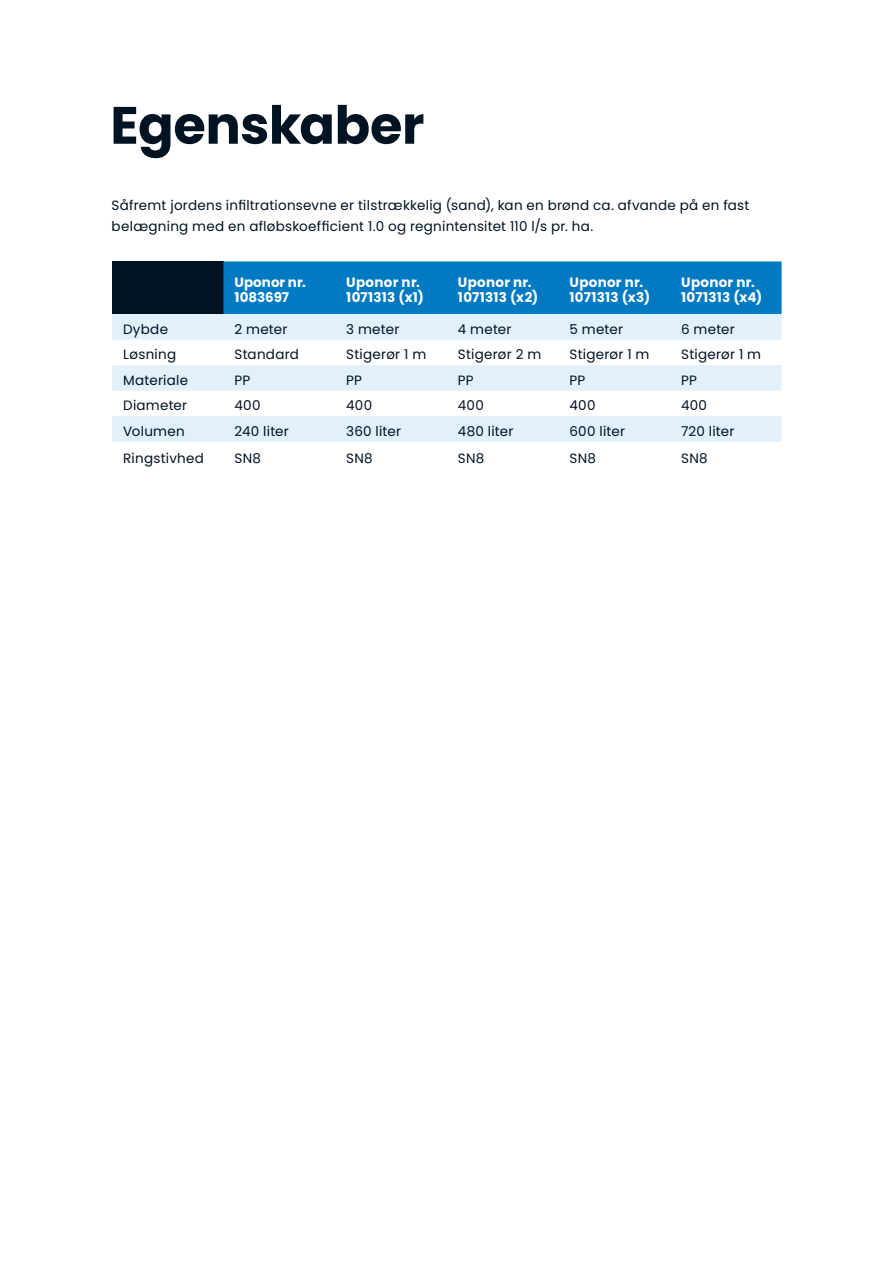
<style>
.page{position:relative;width:893px;height:1263px;background:#fff}
.page>*{position:absolute;margin:0;border:0;box-sizing:border-box;transform-origin:0 0}
.Medium_Header_-_35pt{font:700 52.5px "Poppins";letter-spacing:-.01em;color:#001322}
.Body_Copy_-_9pt{font:13.5px/20.2px "Poppins";letter-spacing:.02em;color:#001322}
.Body_Copy_-_9pt-2{font:700 13.5px/15px "Poppins";letter-spacing:.02em;color:#fff}
.Body_Copy_-_9pt-3{font:700 13.5px/15px "Poppins";color:#fff}
</style>
<div class="page">
<svg style="left:112px;top:261px;width:670px;height:79px;background:#4b96c2"></svg>
<div style="left:112px;top:365px;width:670px;height:26px;background:#e1f0fa"></div>
<div style="left:112px;top:416px;width:670px;height:25px;background:#e1f0fa"></div>
<p class="Medium_Header_-_35pt" style="left:110px;top:95px;width:316px">Egenskaber</p>
<p class="Body_Copy_-_9pt" style="left:112px;top:196px;width:639px">Såfremt jordens infiltrationsevne er tilstrækkelig (sand), kan en brønd ca. afvande på en fast belægning med en afløbskoefficient 1.0 og regnintensitet 110 l/s pr. ha.</p>
<p class="Body_Copy_-_9pt-3" style="left:234px;top:275px;width:73px">Uponor nr.<br>1083697</p>
<p class="Body_Copy_-_9pt-2" style="left:346px;top:275px;width:79px">Uponor nr.<br>1071313 (x1)</p>
<p class="Body_Copy_-_9pt-2" style="left:458px;top:275px;width:82px">Uponor nr.<br>1071313 (x2)</p>
<p class="Body_Copy_-_9pt-2" style="left:569px;top:275px;width:82px">Uponor nr.<br>1071313 (x3)</p>
<p class="Body_Copy_-_9pt-2" style="left:681px;top:275px;width:83px">Uponor nr.<br>1071313 (x4)</p>
<p class="Body_Copy_-_9pt" style="left:123px;top:319px;width:46px">Dybde</p>
<p class="Body_Copy_-_9pt" style="left:234px;top:319px;width:55px">2 meter</p>
<p class="Body_Copy_-_9pt" style="left:346px;top:319px;width:55px">3 meter</p>
<p class="Body_Copy_-_9pt" style="left:458px;top:319px;width:55px">4 meter</p>
<p class="Body_Copy_-_9pt" style="left:569px;top:319px;width:55px">5 meter</p>
<p class="Body_Copy_-_9pt" style="left:681px;top:319px;width:55px">6 meter</p>
<p class="Body_Copy_-_9pt" style="left:123px;top:345px;width:55px">Løsning</p>
<p class="Body_Copy_-_9pt" style="left:234px;top:345px;width:66px">Standard</p>
<p class="Body_Copy_-_9pt" style="left:346px;top:345px;width:81px">Stigerør 1 m</p>
<p class="Body_Copy_-_9pt" style="left:458px;top:345px;width:85px">Stigerør 2 m</p>
<p class="Body_Copy_-_9pt" style="left:569px;top:345px;width:81px">Stigerør 1 m</p>
<p class="Body_Copy_-_9pt" style="left:681px;top:345px;width:81px">Stigerør 1 m</p>
<p class="Body_Copy_-_9pt" style="left:123px;top:370px;width:67px">Materiale</p>
<p class="Body_Copy_-_9pt" style="left:234px;top:370px;width:17px">PP</p>
<p class="Body_Copy_-_9pt" style="left:346px;top:370px;width:17px">PP</p>
<p class="Body_Copy_-_9pt" style="left:458px;top:370px;width:17px">PP</p>
<p class="Body_Copy_-_9pt" style="left:569px;top:370px;width:17px">PP</p>
<p class="Body_Copy_-_9pt" style="left:681px;top:370px;width:17px">PP</p>
<p class="Body_Copy_-_9pt" style="left:123px;top:396px;width:66px">Diameter</p>
<p class="Body_Copy_-_9pt" style="left:234px;top:396px;width:27px">400</p>
<p class="Body_Copy_-_9pt" style="left:346px;top:396px;width:27px">400</p>
<p class="Body_Copy_-_9pt" style="left:458px;top:396px;width:27px">400</p>
<p class="Body_Copy_-_9pt" style="left:569px;top:396px;width:27px">400</p>
<p class="Body_Copy_-_9pt" style="left:681px;top:396px;width:27px">400</p>
<p class="Body_Copy_-_9pt" style="left:123px;top:421px;width:63px">Volumen</p>
<p class="Body_Copy_-_9pt" style="left:234px;top:421px;width:56px">240 liter</p>
<p class="Body_Copy_-_9pt" style="left:346px;top:421px;width:56px">360 liter</p>
<p class="Body_Copy_-_9pt" style="left:458px;top:421px;width:57px">480 liter</p>
<p class="Body_Copy_-_9pt" style="left:569px;top:421px;width:57px">600 liter</p>
<p class="Body_Copy_-_9pt" style="left:681px;top:421px;width:55px">720 liter</p>
<p class="Body_Copy_-_9pt" style="left:123px;top:448px;width:82px">Ringstivhed</p>
<p class="Body_Copy_-_9pt" style="left:234px;top:448px;width:28px">SN8</p>
<p class="Body_Copy_-_9pt" style="left:346px;top:448px;width:28px">SN8</p>
<p class="Body_Copy_-_9pt" style="left:458px;top:448px;width:28px">SN8</p>
<p class="Body_Copy_-_9pt" style="left:569px;top:448px;width:28px">SN8</p>
<p class="Body_Copy_-_9pt" style="left:681px;top:448px;width:28px">SN8</p>
</div>
